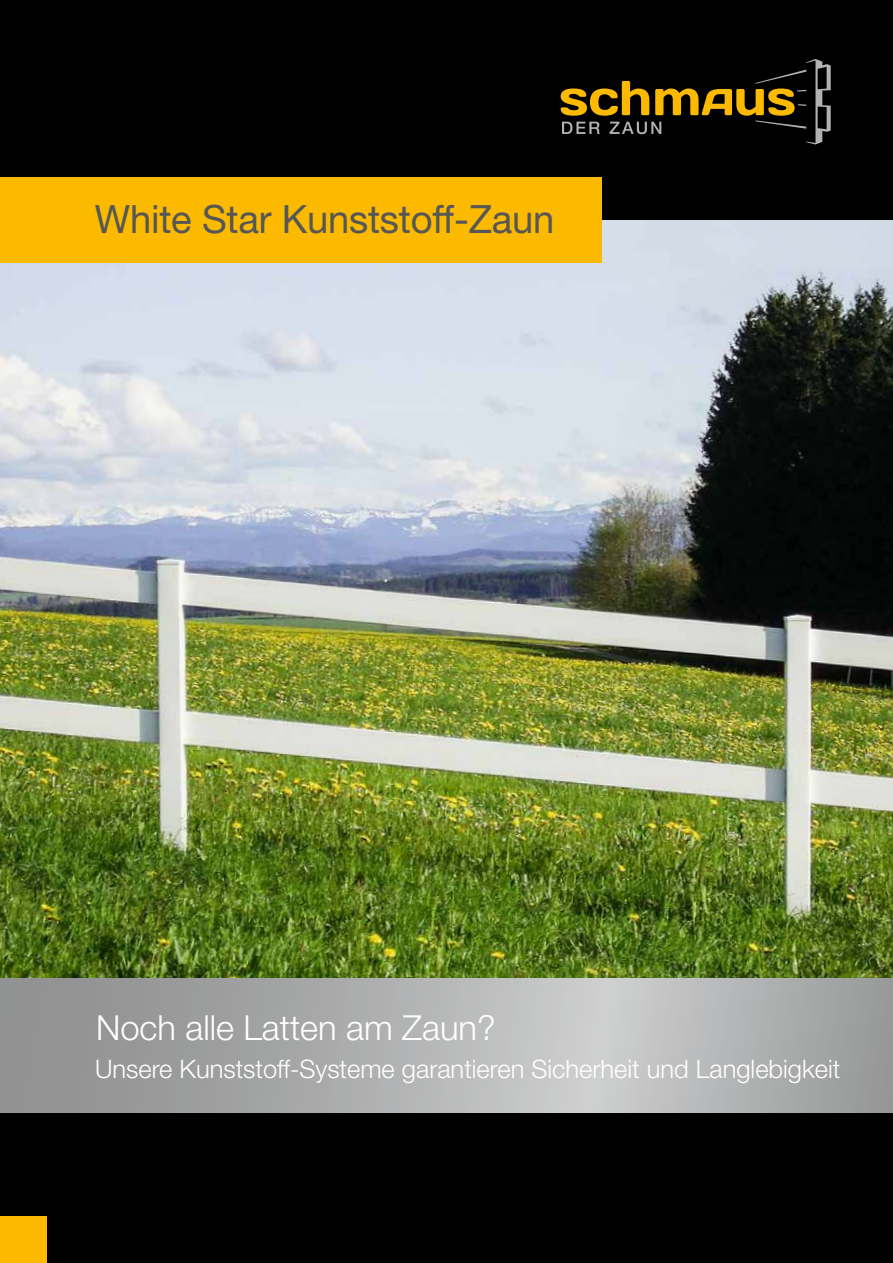
<style>
.page{position:relative;width:893px;height:1263px;background:#000}
.page>*{position:absolute;margin:0;border:0;box-sizing:border-box;transform-origin:0 0}
.t1{font:39px "Helvetica Neue";letter-spacing:-.005em;color:#565656}
.t2{font:300 34.5px "Helvetica Neue";color:#fff}
.t3{font:300 25.5px "Helvetica Neue";color:#fff}
</style>
<div class="page">
<img style="left:0;top:220px;width:893px;height:759px">
<svg style="left:0;top:979px;width:893px;height:134px;background:#acacad"></svg>
<div style="left:0;top:177px;width:602px;height:86px;background:#fbba00"></div>
<div style="left:0;top:1216px;width:47px;height:47px;background:#fbba00"></div>
<svg style="left:561px;top:59px;width:270px;height:85px"></svg>
<h1 class="t1" style="left:95px;top:196px;width:461px">White Star Kunststoff-Zaun</h1>
<h2 class="t2" style="left:96px;top:1007px;width:401px">Noch alle Latten am Zaun?</h2>
<p class="t3" style="left:95px;top:1053px;width:747px">Unsere Kunststoff-Systeme garantieren Sicherheit und Langlebigkeit</p>
</div>
